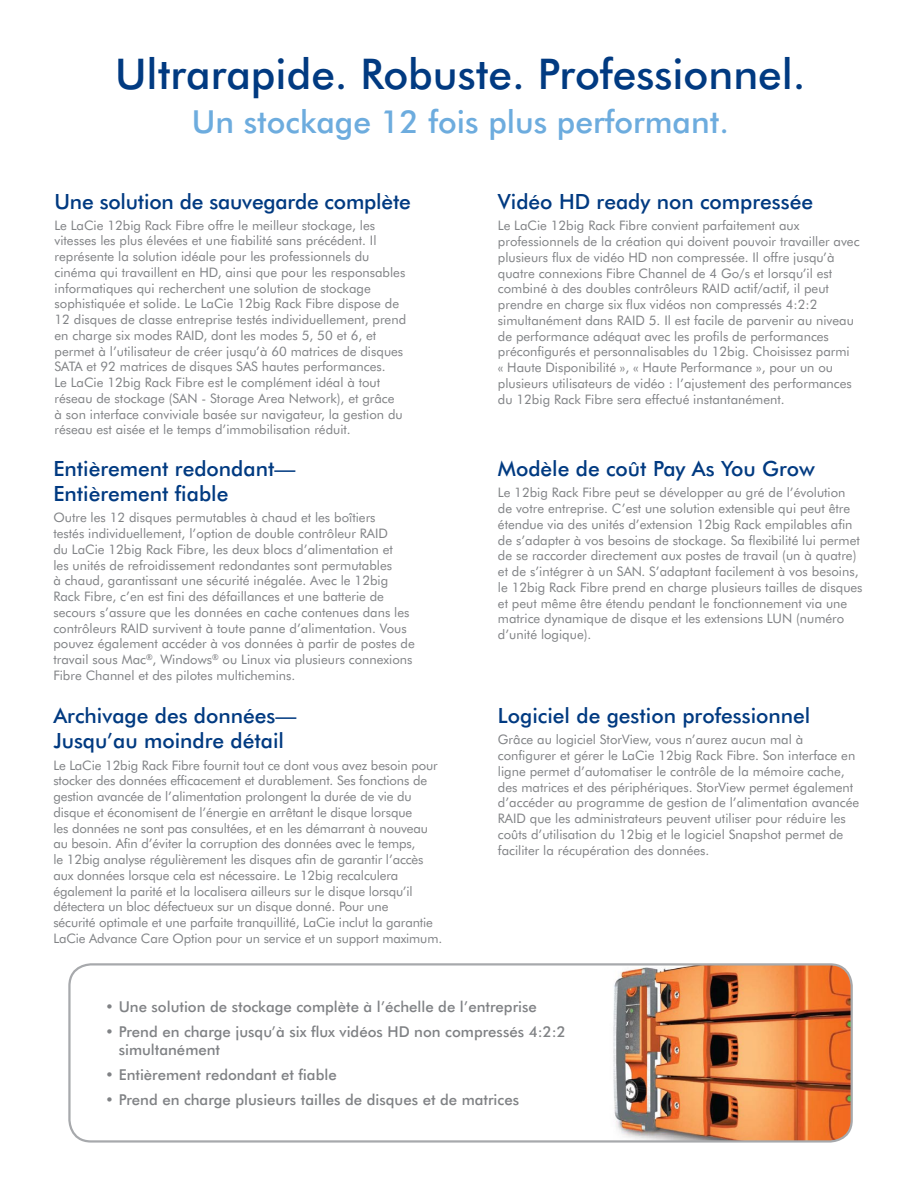
<style>
.page{position:relative;width:918px;height:1188px;background:#fff}
.page>*{position:absolute;margin:0;border:0;box-sizing:border-box;transform-origin:0 0}
.t1{font:500 42.3px "Futura BT";color:#013a81}
.t2{font:500 31.8px "Futura BT";color:#6dacde}
.t3{font:500 21px/25.2px "Futura BT";color:#013a81}
.t4{font:500 15px/18px "Futura BT";color:#808285}
.t5{font:13.2px/15.8px "Futura BT";color:#808285}
</style>
<div class="page">
<img style="left:613px;top:965px;width:238px;height:175px">
<div style="left:68px;top:963px;width:785px;height:180px;border:2px solid #a7a9ac;border-radius:22px"></div>
<h1 class="t1" style="left:115px;top:48px;width:692px">Ultrarapide. Robuste. Professionnel.</h1>
<h2 class="t2" style="left:192px;top:102px;width:539px">Un stockage 12 fois plus performant.</h2>
<h3 class="t3" style="left:55px;top:188px;width:358px">Une solution de sauvegarde complète</h3>
<p class="t5" style="left:55px;top:217px;width:353px">Le LaCie 12big Rack Fibre offre le meilleur stockage, les vitesses les plus élevées et une fiabilité sans précédent. Il représente la solution idéale pour les professionnels du cinéma qui travaillent en HD, ainsi que pour les responsables informatiques qui recherchent une solution de stockage sophistiquée et solide. Le LaCie 12big Rack Fibre dispose de 12 disques de classe entreprise testés individuellement, prend en charge six modes RAID, dont les modes 5, 50 et 6, et permet à l’utilisateur de créer jusqu’à 60 matrices de disques SATA et 92 matrices de disques SAS hautes performances.<br>Le LaCie 12big Rack Fibre est le complément idéal à tout réseau de stockage (SAN - Storage Area Network), et grâce<br>à son interface conviviale basée sur navigateur, la gestion du réseau est aisée et le temps d’immobilisation réduit.</p>
<h3 class="t3" style="left:53px;top:456px;width:244px">Entièrement redondant—<br>Entièrement fiable</h3>
<p class="t5" style="left:53px;top:510px;width:363px">Outre les 12 disques permutables à chaud et les boîtiers<br>testés individuellement, l’option de double contrôleur RAID<br>du LaCie 12big Rack Fibre, les deux blocs d’alimentation et<br>les unités de refroidissement redondantes sont permutables<br>à chaud, garantissant une sécurité inégalée. Avec le 12big Rack Fibre, c’en est fini des défaillances et une batterie de secours s’assure que les données en cache contenues dans les contrôleurs RAID survivent à toute panne d’alimentation. Vous pouvez également accéder à vos données à partir de postes de travail sous Mac<sup>®</sup>, Windows<sup>®</sup> ou Linux via plusieurs connexions Fibre Channel et des pilotes multichemins.</p>
<h3 class="t3" style="left:53px;top:703px;width:245px">Archivage des données—<br>Jusqu’au moindre détail</h3>
<p class="t5" style="left:53px;top:757px;width:390px">Le LaCie 12big Rack Fibre fournit tout ce dont vous avez besoin pour stocker des données efficacement et durablement. Ses fonctions de gestion avancée de l’alimentation prolongent la durée de vie du disque et économisent de l’énergie en arrêtant le disque lorsque<br>les données ne sont pas consultées, et en les démarrant à nouveau au besoin. Afin d’éviter la corruption des données avec le temps,<br>le 12big analyse régulièrement les disques afin de garantir l’accès aux données lorsque cela est nécessaire. Le 12big recalculera également la parité et la localisera ailleurs sur le disque lorsqu’il détectera un bloc défectueux sur un disque donné. Pour une<br>sécurité optimale et une parfaite tranquillité, LaCie inclut la garantie LaCie Advance Care Option pour un service et un support maximum.</p>
<h3 class="t3" style="left:498px;top:189px;width:317px">Vidéo HD ready non compressée</h3>
<p class="t5" style="left:498px;top:218px;width:363px">Le LaCie 12big Rack Fibre convient parfaitement aux professionnels de la création qui doivent pouvoir travailler avec plusieurs flux de vidéo HD non compressée. Il offre jusqu’à quatre connexions Fibre Channel de 4 Go/s et lorsqu’il est combiné à des doubles contrôleurs RAID actif/actif, il peut prendre en charge six flux vidéos non compressés 4:2:2 simultanément dans RAID 5. Il est facile de parvenir au niveau de performance adéquat avec les profils de performances préconfigurés et personnalisables du 12big. Choisissez parmi<br>« Haute Disponibilité », « Haute Performance », pour un ou plusieurs utilisateurs de vidéo : l’ajustement des performances du 12big Rack Fibre sera effectué instantanément.</p>
<h3 class="t3" style="left:498px;top:456px;width:318px">Modèle de coût Pay As You Grow</h3>
<p class="t5" style="left:498px;top:485px;width:366px">Le 12big Rack Fibre peut se développer au gré de l’évolution de votre entreprise. C’est une solution extensible qui peut être étendue via des unités d’extension 12big Rack empilables afin de s’adapter à vos besoins de stockage. Sa flexibilité lui permet de se raccorder directement aux postes de travail (un à quatre) et de s’intégrer à un SAN. S’adaptant facilement à vos besoins, le 12big Rack Fibre prend en charge plusieurs tailles de disques et peut même être étendu pendant le fonctionnement via une matrice dynamique de disque et les extensions LUN (numéro d’unité logique).</p>
<h3 class="t3" style="left:498px;top:703px;width:314px">Logiciel de gestion professionnel</h3>
<p class="t5" style="left:498px;top:732px;width:363px">Grâce au logiciel StorView, vous n’aurez aucun mal à configurer et gérer le LaCie 12big Rack Fibre. Son interface en ligne permet d’automatiser le contrôle de la mémoire cache, des matrices et des périphériques. StorView permet également d’accéder au programme de gestion de l’alimentation avancée RAID que les administrateurs peuvent utiliser pour réduire les coûts d’utilisation du 12big et le logiciel Snapshot permet de faciliter la récupération des données.</p>
<p class="t4" style="left:105px;top:998px;width:433px">• Une solution de stockage complète à l’échelle de l’entreprise</p>
<p class="t4" style="left:119px;top:1023px;width:449px;text-indent:-13px">• Prend en charge jusqu’à six flux vidéos HD non compressés 4:2:2 simultanément</p>
<p class="t4" style="left:105px;top:1065px;width:233px">• Entièrement redondant et fiable</p>
<p class="t4" style="left:105px;top:1090px;width:415px">• Prend en charge plusieurs tailles de disques et de matrices</p>
</div>
